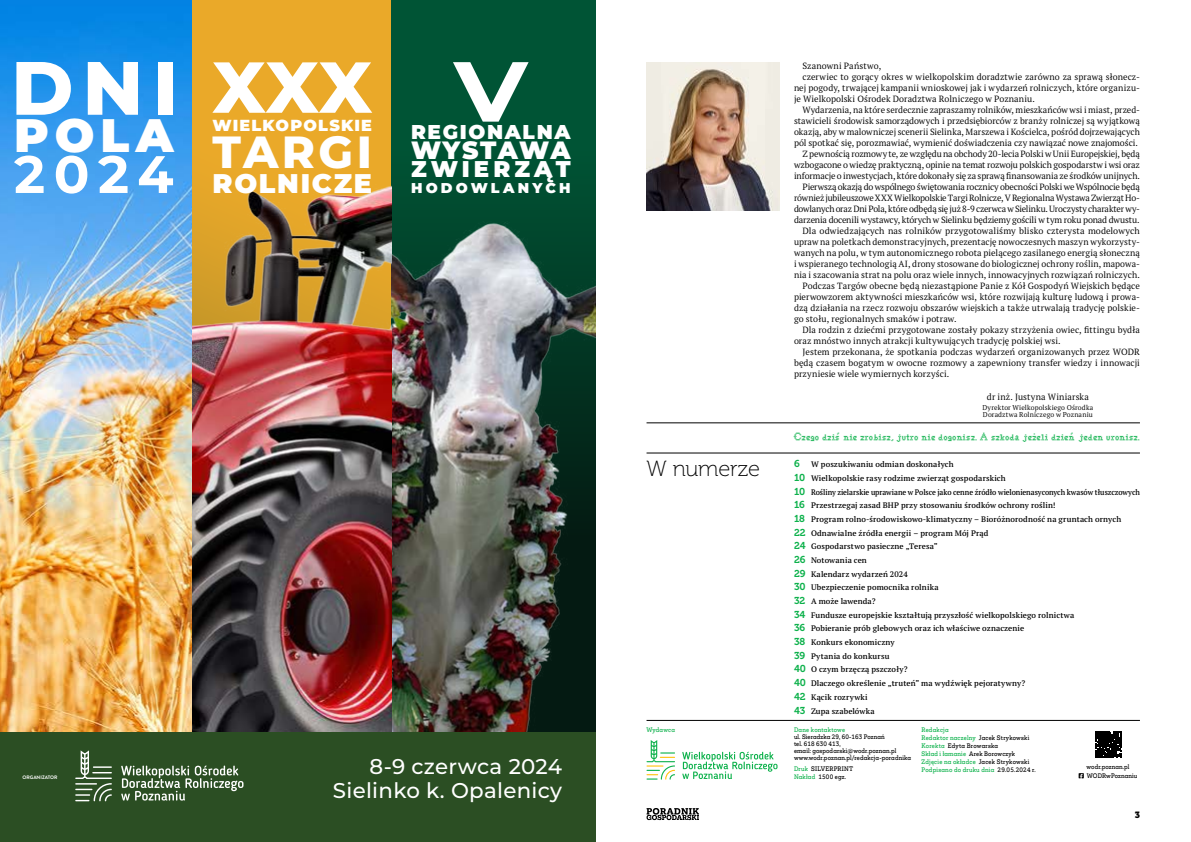
<style>
.page{position:relative;width:1191px;height:842px;background:#fff}
.page>*{position:absolute;margin:0;border:0;box-sizing:border-box;transform-origin:0 0}
.t1{font:700 85px "Montserrat";color:#fff;scale:1.16 1}
.t2{font:800 75.4px "Montserrat";color:#fff}
.t3{font:800 72px "Montserrat";color:#fff}
.t4{font:700 52.6px "Montserrat";color:#fff}
.t5{font:900 46.9px "Montserrat";color:#fff}
.t6{font:800 45px "Montserrat";letter-spacing:.075em;color:#fff}
.t7{font:900 27px "Montserrat";letter-spacing:.065em;color:#fff}
.t8{font:900 25px "Montserrat";letter-spacing:.05em;color:#fff}
.t9{font:900 22.8px "Montserrat";letter-spacing:.18em;color:#fff}
.t10{font:22px "Museo 100";letter-spacing:-.01em;color:#000}
.t11{font:500 21.3px/24.2px "Montserrat";letter-spacing:.015em;color:#fff;text-align:right}
.t12{font:900 20px "Montserrat";letter-spacing:.085em;color:#fff}
.t13{font:900 16px "Montserrat";letter-spacing:.075em;color:#fff}
.t14{font:900 14.2px "Montserrat";letter-spacing:.225em;color:#fff}
.t15{font:10px "Goodbye Crewel World NF";letter-spacing:.01em;color:#0db14b;scale:.96 1}
.t16{font:9px "PT Serif Pro";color:#000}
.t17{font:9px "PT Serif Pro";letter-spacing:-.02em;color:#000}
.t18{font:9px "PT Serif Pro";letter-spacing:-.025em;color:#000}
.t19{font:9px "PT Serif Pro";letter-spacing:.02em;color:#000}
.t20{font:9px "Museo 900";color:#000}
.t21{font:600 8px/13.7px "PT Serif Pro";letter-spacing:.01em;color:#000}
.t22{font:7px/7px "PT Serif Pro";letter-spacing:.02em;color:#000}
.t23{font:500 6px/8px "Mokoko";letter-spacing:.04em;color:#0db14b;scale:.9 1}
.t24{font:500 6px/7px "Mokoko";letter-spacing:.02em;color:#000;scale:.9 1}
.t25{font:500 6px/8px "Mokoko";letter-spacing:.04em;color:#000;scale:.9 1}
.t26{font:700 5px "Brandon Grotesque";color:#fff}
.s1{font-family:"Museo 700";font-weight:400;font-size:10px;color:#0db14b}
.s2{color:#000}
.s3{color:#0db14b}
</style>
<div class="page">
<img style="left:646px;top:62px;width:134px;height:148px">
<img style="left:0;top:0;width:193px;height:732px">
<div style="left:193px;top:0;width:198px;height:179px;background:#eaa929"></div>
<div style="left:391px;top:0;width:204px;height:737px;background:#005435"></div>
<img style="left:193px;top:179px;width:402px;height:553px">
<div style="left:0;top:732px;width:595px;height:110px;background:#2b4e23"></div>
<svg style="left:121px;top:765px;width:122px;height:36px"></svg>
<svg style="left:75px;top:750px;width:37px;height:51px"></svg>
<hr style="left:646px;top:720px;width:494px;height:1px;background:#000">
<hr style="left:646px;top:423px;width:494px;height:1px;background:#000">
<hr style="left:646px;top:453px;width:494px;height:1px;background:#000">
<svg style="left:682px;top:752px;width:95px;height:27px"></svg>
<svg style="left:646px;top:740px;width:29px;height:40px"></svg>
<svg style="left:1095px;top:731px;width:26px;height:26px"></svg>
<svg style="left:646px;top:808px;width:53px;height:12px"></svg>
<h2 class="t2" style="left:11px;top:33px;width:168px">DNI</h2>
<h3 class="t5" style="left:14px;top:100px;width:161px">POLA</h3>
<h3 class="t4" style="left:14px;top:136px;width:161px">2024</h3>
<h3 class="t3" style="left:212px;top:34px;width:161px">XXX</h3>
<h3 class="t13" style="left:212px;top:113px;width:161px">WIELKOPOLSKIE</h3>
<h3 class="t6" style="left:212px;top:119px;width:161px">TARGI</h3>
<h3 class="t7" style="left:212px;top:163px;width:161px">ROLNICZE</h3>
<h1 class="t1" style="left:454px;top:30px;width:65px">V</h1>
<h3 class="t8" style="left:411px;top:132px;width:161px">WYSTAWA</h3>
<h3 class="t9" style="left:411px;top:152px;width:161px">ZWIERZĄT</h3>
<h3 class="t14" style="left:411px;top:177px;width:161px">HODOWLANYCH</h3>
<h3 class="t12" style="left:411px;top:117px;width:161px">REGIONALNA</h3>
<p class="t26" style="left:23px;top:774px;width:37px">ORGANIZATOR</p>
<h3 class="t11" style="left:333px;top:753px;width:231px">8-9 czerwca 2024<br>Sielinko k. Opalenicy</h3>
<p class="t16" style="left:802px;top:60px;width:80px">Szanowni Państwo,</p>
<p class="t16" style="left:802px;top:71px;width:339px">czerwiec to gorący okres w wielkopolskim doradztwie zarówno za sprawą słonecz-</p>
<p class="t16" style="left:794px;top:82px;width:347px">nej pogody, trwającej kampanii wnioskowej jak i wydarzeń rolniczych, które organizu-</p>
<p class="t16" style="left:794px;top:93px;width:242px">je Wielkopolski Ośrodek Doradztwa Rolniczego w Poznaniu.</p>
<p class="t16" style="left:802px;top:104px;width:339px">Wydarzenia, na które serdecznie zapraszamy rolników, mieszkańców wsi i miast, przed-</p>
<p class="t16" style="left:794px;top:115px;width:347px">stawicieli środowisk samorządowych i przedsiębiorców z branży rolniczej są wyjątkową</p>
<p class="t16" style="left:794px;top:126px;width:347px">okazją, aby w malowniczej scenerii Sielinka, Marszewa i Kościelca, pośród dojrzewających</p>
<p class="t16" style="left:794px;top:137px;width:345px">pól spotkać się, porozmawiać, wymienić doświadczenia czy nawiązać nowe znajomości.</p>
<p class="t16" style="left:802px;top:148px;width:339px">Z pewnością rozmowy te, ze względu na obchody 20-lecia Polski w Unii Europejskiej, będą</p>
<p class="t16" style="left:794px;top:159px;width:347px">wzbogacone o wiedzę praktyczną, opinie na temat rozwoju polskich gospodarstw i wsi oraz</p>
<p class="t16" style="left:794px;top:170px;width:347px">informacje o inwestycjach, które dokonały się za sprawą finansowania ze środków unijnych.</p>
<p class="t17" style="left:802px;top:181px;width:339px">Pierwszą okazją do wspólnego świętowania rocznicy obecności Polski we Wspólnocie będą</p>
<p class="t18" style="left:794px;top:192px;width:347px">również jubileuszowe XXX Wielkopolskie Targi Rolnicze, V Regionalna Wystawa Zwierząt Ho-</p>
<p class="t17" style="left:794px;top:203px;width:347px">dowlanych oraz Dni Pola, które odbędą się już 8-9 czerwca w Sielinku. Uroczysty charakter wy-</p>
<p class="t16" style="left:794px;top:214px;width:347px">darzenia docenili wystawcy, których w Sielinku będziemy gościli w tym roku ponad dwustu.</p>
<p class="t16" style="left:802px;top:225px;width:339px">Dla odwiedzających nas rolników przygotowaliśmy blisko czterysta modelowych</p>
<p class="t16" style="left:794px;top:236px;width:347px">upraw na poletkach demonstracyjnych, prezentację nowoczesnych maszyn wykorzysty-</p>
<p class="t16" style="left:794px;top:247px;width:347px">wanych na polu, w tym autonomicznego robota pielącego zasilanego energią słoneczną</p>
<p class="t16" style="left:794px;top:258px;width:347px">i wspieranego technologią AI, drony stosowane do biologicznej ochrony roślin, mapowa-</p>
<p class="t16" style="left:794px;top:269px;width:347px">nia i szacowania strat na polu oraz wiele innych, innowacyjnych rozwiązań rolniczych.</p>
<p class="t16" style="left:802px;top:280px;width:339px">Podczas Targów obecne będą niezastąpione Panie z Kół Gospodyń Wiejskich będące</p>
<p class="t16" style="left:794px;top:291px;width:347px">pierwowzorem aktywności mieszkańców wsi, które rozwijają kulturę ludową i prowa-</p>
<p class="t16" style="left:794px;top:302px;width:347px">dzą działania na rzecz rozwoju obszarów wiejskich a także utrwalają tradycję polskie-</p>
<p class="t16" style="left:794px;top:313px;width:164px">go stołu, regionalnych smaków i potraw.</p>
<p class="t16" style="left:802px;top:324px;width:339px">Dla rodzin z dziećmi przygotowane zostały pokazy strzyżenia owiec, fittingu bydła</p>
<p class="t16" style="left:794px;top:335px;width:268px">oraz mnóstwo innych atrakcji kultywujących tradycję polskiej wsi.</p>
<p class="t16" style="left:802px;top:346px;width:339px">Jestem przekonana, że spotkania podczas wydarzeń organizowanych przez WODR</p>
<p class="t16" style="left:794px;top:357px;width:347px">będą czasem bogatym w owocne rozmowy a zapewniony transfer wiedzy i innowacji</p>
<p class="t16" style="left:794px;top:368px;width:157px">przyniesie wiele wymiernych korzyści.</p>
<p class="t19" style="left:986px;top:390px;width:104px">dr inż. Justyna Winiarska</p>
<p class="t22" style="left:982px;top:403px;width:112px">Dyrektor Wielkopolskiego Ośrodka<br>Doradztwa Rolniczego w Poznaniu</p>
<h3 class="t10" style="left:646px;top:457px;width:115px">W numerze</h3>
<p class="t15" style="left:793px;top:430px;width:362px">Czego dzis´ nie zrobisz, jutro nie dogonisz. A szkoda jez˙eli dzien´ jeden uronisz.</p>
<p class="t21" style="left:794px;top:458px;width:347px"><span class="s1">6</span> W poszukiwaniu odmian doskonałych<br><span class="s1">10</span> Wielkopolskie rasy rodzime zwierząt gospodarskich<br><span class="s1">10</span> Rośliny zielarskie uprawiane w Polsce jako cenne źródło wielonienasyconych kwasów tłuszczowych <span class="s1">16</span> Przestrzegaj zasad BHP przy stosowaniu środków ochrony roślin!<br><span class="s1">18</span> Program rolno-środowiskowo-klimatyczny – Bioróżnorodność na gruntach ornych<br><span class="s1">22</span> Odnawialne źródła energii – program Mój Prąd<br><span class="s1">24</span> Gospodarstwo pasieczne „Teresa”<br><span class="s1">26</span> Notowania cen<br><span class="s1">29</span> Kalendarz wydarzeń 2024<br><span class="s1">30</span> Ubezpieczenie pomocnika rolnika<br><span class="s1">32</span> A może lawenda?<br><span class="s1">34</span> Fundusze europejskie kształtują przyszłość wielkopolskiego rolnictwa<br><span class="s1">36</span> Pobieranie prób glebowych oraz ich właściwe oznaczenie<br><span class="s1">38</span> Konkurs ekonomiczny<br><span class="s1">39</span> Pytania do konkursu<br><span class="s1">40</span> O czym brzęczą pszczoły?<br><span class="s1">40</span> Dlaczego określenie „truteń” ma wydźwięk pejoratywny?<br><span class="s1">42</span> Kącik rozrywki<br><span class="s1">43</span> Zupa szabelówka</p>
<p class="t23" style="left:646px;top:725px;width:33px">Wydawca</p>
<p class="t23" style="left:921px;top:725px;width:128px">Redakcja<br>Redaktor naczelny <span class="s2">Jacek Strykowski<br></span>Korekta <span class="s2">Edyta Browarska<br></span>Skład i łamanie <span class="s2">Arek Borowczyk<br></span>Zdjęcie na okładce <span class="s2">Jacek Strykowski<br></span>Podpisano do druku dnia <span class="s2">29.05.2024 r.</span></p>
<p class="t23" style="left:794px;top:725px;width:58px">Dane kontaktowe</p>
<p class="t24" style="left:794px;top:733px;width:132px">ul. Sieradzka 29, 60-163 Poznań<br>tel. 618 630 413,<br>email: gospodarski@wodr.poznan.pl www.wodr.poznan.pl/redakcja-poradnika</p>
<p class="t25" style="left:794px;top:764px;width:67px"><span class="s3">Druk</span> SILVERPRINT<br><span class="s3">Nakład</span> 1500 egz.</p>
<p class="t24" style="left:1086px;top:761px;width:58px;line-height:9.8px">wodr.poznan.pl<br>WODRwPoznaniu</p>
<p class="t20" style="left:1134px;top:809px;width:7px">3</p>
</div>
